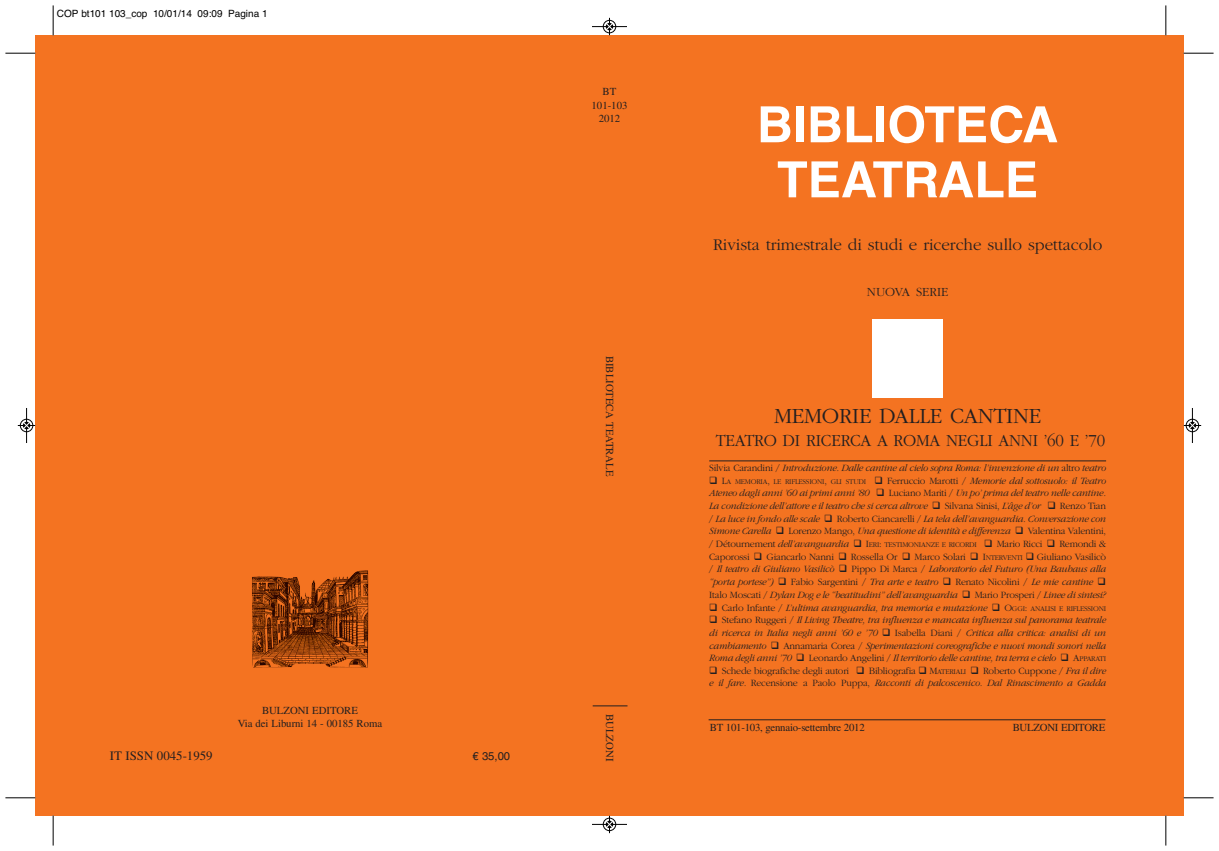
<style>
.page{position:relative;width:1219px;height:851px;background:#fff}
.page>*{position:absolute;margin:0;border:0;box-sizing:border-box;transform-origin:0 0}
.t1{font:700 50px/55px "Helvetica LT Std";color:#fff;text-align:center}
.t2{font:300 22.5px "ITC Garamond Std";letter-spacing:-.01em;color:#231f20}
.t3{font:300 17.5px "ITC Garamond Std";letter-spacing:-.01em;color:#231f20}
.t4{font:300 17px "ITC Garamond Std";color:#231f20}
.t5{font:300 13px "ITC Garamond Std";color:#231f20}
.t6{font:12.88px "Times LT Std";color:#231f20}
.t7{font:11.25px "Helvetica LT Std";color:#231f20}
.t8{font:10.75px/13.8px "Times LT Std";color:#231f20;text-align:center}
.t9{font:10.75px "Times LT Std";letter-spacing:-.02em;color:#231f20}
.t10{font:italic 300 10px/12.6px "ITC Garamond Std";letter-spacing:-.02em;color:#231f20;text-align:justify}
.t11{font:300 10px/12px "ITC Garamond Std";letter-spacing:-.02em;color:#231f20}
.t12{font:10px "Helvetica";color:#000}
.t13{font:300 7.5px "ITC Garamond Std";letter-spacing:-.025em;color:#231f20}
.s1{font-style:normal}
.s2{font-size:10px}
.s3{font-style:italic;font-size:10px}
.s4{font-style:normal;font-size:7.5px}
.s5{font-size:7.5px}
.s6{font-style:italic}
</style>
<div class="page">
<div style="left:35px;top:35px;width:1148px;height:780px;background:#f47321"></div>
<hr style="left:709px;top:719px;width:396px;height:1px;background:#231f20">
<div style="left:872px;top:319px;width:71px;height:78px;background:#fff"></div>
<hr style="left:709px;top:460px;width:397px;height:1px;background:#231f20">
<hr style="left:593px;top:705px;width:34px;height:1px;background:#231f20">
<img style="left:252px;top:570px;width:116px;height:97px">
<hr style="left:53px;top:5px;width:1px;height:30px;background:#000">
<hr style="left:5px;top:53px;width:30px;height:1px;background:#000">
<hr style="left:1166px;top:5px;width:1px;height:30px;background:#000">
<hr style="left:1183px;top:53px;width:30px;height:1px;background:#000">
<hr style="left:53px;top:815px;width:1px;height:30px;background:#000">
<hr style="left:5px;top:797px;width:30px;height:1px;background:#000">
<hr style="left:1166px;top:815px;width:1px;height:30px;background:#000">
<hr style="left:1183px;top:797px;width:30px;height:1px;background:#000">
<hr style="left:592px;top:26px;width:35px;height:1px;background:#000">
<div style="left:603px;top:20px;width:13px;height:13px;border:1px solid #000;border-radius:50%"></div>
<svg style="left:606px;top:18px;width:7px;height:17px"></svg>
<hr style="left:592px;top:824px;width:35px;height:1px;background:#000">
<div style="left:603px;top:817px;width:13px;height:13px;border:1px solid #000;border-radius:50%"></div>
<svg style="left:606px;top:815px;width:7px;height:18px"></svg>
<hr style="left:26px;top:408px;width:1px;height:35px;background:#000">
<div style="left:20px;top:419px;width:13px;height:13px;border:1px solid #000;border-radius:50%"></div>
<svg style="left:18px;top:422px;width:17px;height:6px"></svg>
<hr style="left:1192px;top:408px;width:1px;height:35px;background:#000">
<div style="left:1186px;top:419px;width:13px;height:13px;border:1px solid #000;border-radius:50%"></div>
<svg style="left:1184px;top:422px;width:17px;height:6px"></svg>
<p class="t12" style="left:57px;top:10px;width:212px">COP bt101 103_cop 10/01/14 09:09 Pagina 1</p>
<p class="t8" style="left:238px;top:704px;width:146px;line-height:12.5px">BULZONI EDITORE<br>Via dei Liburni 14 - 00185 Roma</p>
<p class="t6" style="left:110px;top:747px;width:104px">IT ISSN 0045-1959</p>
<p class="t7" style="left:472px;top:751px;width:39px">€ 35,00</p>
<p class="t8" style="left:592px;top:84px;width:37px">BT<br>101-103<br>2012</p>
<p class="t8" style="left:617px;top:355px;width:122px;rotate:90deg">BIBLIOTECA TEATRALE</p>
<p class="t8" style="left:617px;top:714px;width:49px;rotate:90deg">BULZONI</p>
<h1 class="t1" style="left:757px;top:102px;width:303px">BIBLIOTECA<br>TEATRALE</h1>
<h3 class="t4" style="left:713px;top:237px;width:391px">Rivista trimestrale di studi e ricerche sullo spettacolo</h3>
<h3 class="t5" style="left:867px;top:286px;width:83px">NUOVA SERIE</h3>
<h2 class="t2" style="left:774px;top:407px;width:269px">MEMORIE DALLE CANTINE</h2>
<h3 class="t3" style="left:716px;top:434px;width:391px">TEATRO DI RICERCA A ROMA NEGLI ANNI ’60 E ’70</h3>
<p class="t10" style="left:709px;top:462px;width:398px"><span class="s1">Silvia Carandini /</span> Introduzione. Dalle cantine al cielo sopra Roma: l’invenzione di un <span class="s1">altro</span> teatro</p>
<p class="t13" style="left:709px;top:478px;width:398px">❑ <span class="s2">L</span>A MEMORIA<span class="s2">,</span> LE RIFLESSIONI<span class="s2">,</span> GLI STUDI ❑ <span class="s2">Ferruccio Marotti /</span> <span class="s3">Memorie dal sottosuolo: il Teatro</span></p>
<p class="t10" style="left:709px;top:487px;width:398px">Ateneo dagli anni ’60 ai primi anni ’80 ❑ <span class="s1">Luciano Mariti /</span> Un po’ prima del teatro nelle cantine.<br>La condi zione dell’attore e il teatro che si cerca altrove ❑ <span class="s1">Silvana Sinisi,</span> L’âge d’or ❑ <span class="s1">Renzo Tian /</span> La luce in fondo alle scale ❑ <span class="s1">Roberto Ciancarelli /</span> La tela dell’avanguardia. Conversazione con Simone Carella ❑ <span class="s1">Lorenzo Mango,</span> Una questione di identità e differenza ❑ <span class="s1">Valentina Valentini, / Détournement</span> dell’avanguardia ❑ <span class="s1">I</span><span class="s4">ERI</span><span class="s1">:</span> <span class="s4">TESTIMONIANZE E RICORDI</span> ❑ <span class="s1">Mario Ricci</span> ❑ <span class="s1">Remondi &amp; Caporossi</span> ❑ <span class="s1">Giancarlo Nanni</span> ❑ <span class="s1">Rossella Or</span> ❑ <span class="s1">Marco Solari</span> ❑ <span class="s1">I</span><span class="s4">NTERVENTI</span> ❑ <span class="s1">Giuliano Vasilicò /</span> Il teatro di Giuliano Vasilicò ❑ <span class="s1">Pippo Di Marca /</span> Laboratorio del Futuro (Una Bauhaus alla “porta portese”) ❑ <span class="s1">Fabio Sargentini /</span> Tra arte e teatro ❑ <span class="s1">Renato Nicolini /</span> Le mie cantine ❑ <span class="s1">Italo Moscati /</span> Dylan Dog e le “beatitudini” dell’avanguardia ❑ <span class="s1">Mario Prosperi /</span> Linee di sintesi?</p>
<p class="t10" style="left:709px;top:601px;width:398px">❑ <span class="s1">Carlo Infante /</span> L’ultima avanguardia, tra memoria e mutazione ❑ <span class="s1">O</span><span class="s4">GGI</span><span class="s1">:</span> <span class="s4">ANALISI E RIFLESSIONI</span></p>
<p class="t10" style="left:709px;top:614px;width:398px">❑ <span class="s1">Stefano Ruggeri /</span> Il Living Theatre, tra influenza e mancata in fluenza sul panorama teatrale di ricerca in Italia negli anni ’60 e ’70 ❑ <span class="s1">Isabella Diani /</span> Critica alla critica: analisi di un cambiamento ❑ <span class="s1">Annamaria Corea /</span> Sperimentazioni coreografiche e nuovi mondi sonori nella Roma degli anni ’70 ❑ <span class="s1">Leonardo Angelini /</span> Il territorio delle cantine, tra terra e cielo ❑ <span class="s1">A</span><span class="s4">PPARATI</span></p>
<p class="t11" style="left:709px;top:665px;width:398px">❑ Schede biografiche degli autori ❑ Bibliografia ❑ M<span class="s5">ATERIALI</span> ❑ Roberto Cuppone / <span class="s6">Fra il dire e il fare.</span> Recensione a Paolo Puppa, <span class="s6">Racconti di palcoscenico. Dal Rinascimento a Gadda</span></p>
<p class="t9" style="left:710px;top:721px;width:156px">BT 101-103, gennaio-settembre 2012</p>
<p class="t9" style="left:1013px;top:721px;width:94px">BULZONI EDITORE</p>
</div>
